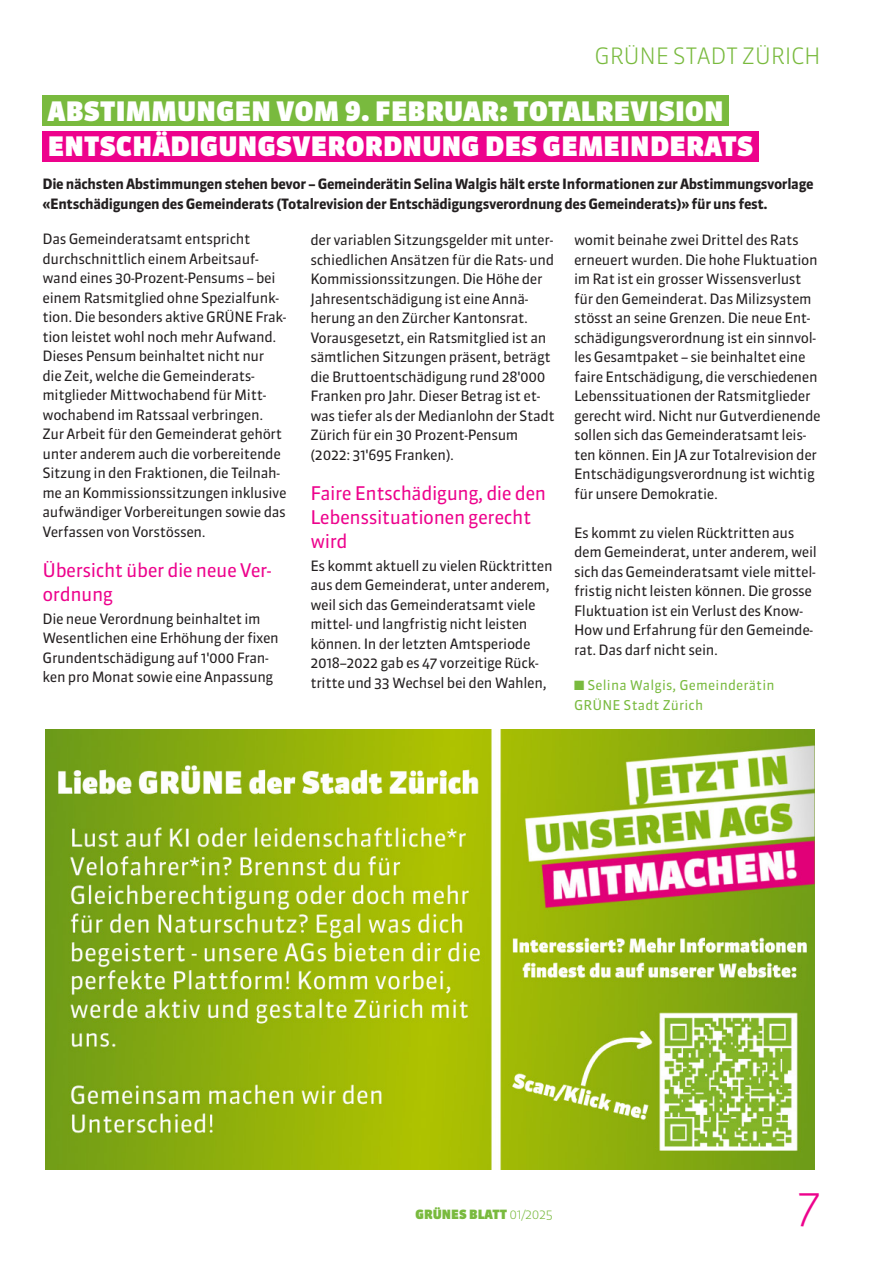
<style>
.page{position:relative;width:893px;height:1263px;background:#fff}
.page>*{position:absolute;margin:0;border:0;box-sizing:border-box;transform-origin:0 0}
.t1{font:300 45px "Sanuk OT";color:#ed028c}
.t2{font:900 26.7px "Sanuk OT";letter-spacing:.01em;color:#fff}
.Seitentitel_rechts{font:300 22.5px "Sanuk OT";letter-spacing:-.015em;color:#79ba3e}
.Zwischentitel{font:18.75px/24px "Sanuk OT";letter-spacing:-.025em;color:#ed028c}
.Lauftext{font:14.25px/19.5px "Sanuk OT";letter-spacing:-.025em;color:#231f20}
.Lauftext-2{font:700 14.25px/19.5px "Sanuk OT";letter-spacing:-.025em;color:#231f20}
.Interviewfragen{font:13.5px/19.5px "Sanuk OT";letter-spacing:.015em;color:#79ba3e}
.t3{font:900 12.75px "Sanuk OT";color:#79ba3e}
.s1{font-weight:300}
</style>
<div class="page">
<img style="left:46px;top:730px;width:769px;height:439px">
<div style="left:43px;top:132px;width:715px;height:30px;background:#ed028c"></div>
<div style="left:43px;top:96px;width:686px;height:30px;background:#79ba3e"></div>
<p class="Seitentitel_rechts" style="left:594px;top:42px;width:228px">GRÜNE STADT ZÜRICH</p>
<p class="t2" style="left:48px;top:94px;width:677px">ABSTIMMUNGEN VOM 9. FEBRUAR: TOTALREVISION</p>
<p class="t2" style="left:48px;top:130px;width:707px">ENTSCHÄDIGUNGSVERORDNUNG DES GEMEINDERATS</p>
<p class="Lauftext-2" style="left:43px;top:174px;width:773px">Die nächsten Abstimmungen stehen bevor – Gemeinderätin Selina Walgis hält erste Informationen zur Abstimmungsvorlage «Entschädigungen des Gemeinderats (Totalrevision der Entschädigungsverordnung des Gemeinderats)» für uns fest.</p>
<p class="Lauftext" style="left:310px;top:230px;width:246px">der variablen Sitzungsgelder mit unter&shy;schiedlichen Ansätzen für die Rats- und Kommissionssitzungen. Die Höhe der Jahresentschädigung ist eine Annä&shy;herung an den Zürcher Kantonsrat.<br>Vorausgesetzt, ein Ratsmitglied ist an sämtlichen Sitzungen präsent, beträgt die Bruttoentschädigung rund 28'000<br>Franken pro Jahr. Dieser Betrag ist et&shy;was tiefer als der Medianlohn der Stadt Zürich für ein 30 Prozent-Pensum (2022: 31'695 Franken).</p>
<p class="Zwischentitel" style="left:310px;top:481px;width:237px">Faire Entschädigung, die den<br>Lebenssituationen gerecht wird</p>
<p class="Lauftext" style="left:310px;top:556px;width:244px">Es kommt aktuell zu vielen Rücktritten aus dem Gemeinderat, unter anderem, weil sich das Gemeinderatsamt viele mittel- und langfristig nicht leisten können. In der letzten Amtsperiode 2018–2022 gab es 47 vorzeitige Rück&shy;tritte und 33 Wechsel bei den Wahlen,</p>
<p class="Lauftext" style="left:43px;top:229px;width:246px">Das Gemeinderatsamt entspricht durchschnittlich einem Arbeitsauf&shy;wand eines 30-Prozent-Pensums – bei einem Ratsmitglied ohne Spezialfunk&shy;tion. Die besonders aktive GRÜNE Frak&shy;tion leistet wohl noch mehr Aufwand.<br>Dieses Pensum beinhaltet nicht nur die Zeit, welche die Gemeinderats&shy;mitglieder Mittwochabend für Mitt&shy;wochabend im Ratssaal verbringen.<br>Zur Arbeit für den Gemeinderat gehört unter anderem auch die vorbereitende Sitzung in den Fraktionen, die Teilnah&shy;me an Kommissionssitzungen inklusive aufwändiger Vorbereitungen sowie das Verfassen von Vorstössen.</p>
<p class="Zwischentitel" style="left:43px;top:558px;width:231px">Übersicht über die neue Ver&shy;ordnung</p>
<p class="Lauftext" style="left:43px;top:609px;width:238px">Die neue Verordnung beinhaltet im Wesentlichen eine Erhöhung der fixen Grundentschädigung auf 1'000 Fran&shy;ken pro Monat sowie eine Anpassung</p>
<p class="Lauftext" style="left:574px;top:230px;width:248px">womit beinahe zwei Drittel des Rats erneuert wurden. Die hohe Fluktuation im Rat ist ein grosser Wissensverlust für den Gemeinderat. Das Milizsystem stösst an seine Grenzen. Die neue Ent&shy;schädigungsverordnung ist ein sinnvol&shy;les Gesamtpaket – sie beinhaltet eine faire Entschädigung, die verschiedenen Lebenssituationen der Ratsmitglieder gerecht wird. Nicht nur Gutverdienende sollen sich das Gemeinderatsamt leis&shy;ten können. Ein JA zur Totalrevision der Entschädigungsverordnung ist wichtig für unsere Demokratie.</p>
<p class="Lauftext" style="left:574px;top:523px;width:244px">Es kommt zu vielen Rücktritten aus dem Gemeinderat, unter anderem, weil sich das Gemeinderatsamt viele mittel&shy;fristig nicht leisten können. Die grosse Fluktuation ist ein Verlust des Know-How und Erfahrung für den Gemeinde&shy;rat. Das darf nicht sein.</p>
<p class="Interviewfragen" style="left:574px;top:676px;width:202px">■ Selina Walgis, Gemeinderätin<br>GRÜNE Stadt Zürich</p>
<p class="t3" style="left:415px;top:1206px;width:139px">GRÜNES BLATT <span class="s1">01/2025</span></p>
<h1 class="t1" style="left:797px;top:1178px;width:25px">7</h1>
</div>
